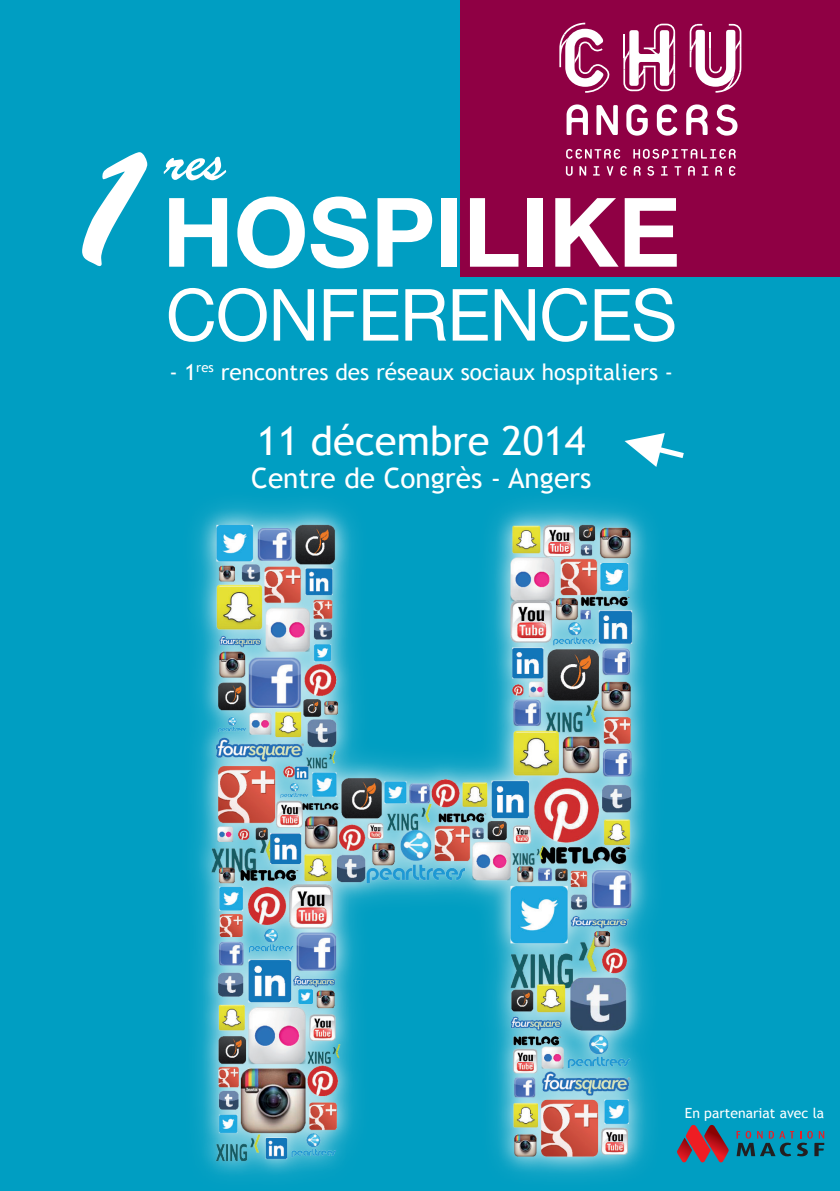
<style>
.page{position:relative;width:840px;height:1191px;background:#fff}
.page>*{position:absolute;margin:0;border:0;box-sizing:border-box;transform-origin:0 0}
.t1{font:168px "Brush Script Std";color:#fff}
.t2{font:700 96px "Helvetica Neue LT Pro";color:#fff}
.t3{font:72px "Helvetica Neue LT Pro";letter-spacing:-.015em;color:#fff}
.t4{font:56px "Brush Script Std";color:#fff}
.t5{font:40px "Trebuchet MS";color:#fff}
.t6{font:28px "Trebuchet MS";color:#fff}
.t7{font:22.4px "Trebuchet MS";color:#fff}
.t8{font:14px "Trebuchet MS";color:#fff}
</style>
<div class="page">
<div style="left:0;top:0;width:839px;height:1191px;background:#009ec2"></div>
<div style="left:460px;top:0;width:379px;height:276px;background:#8f0044"></div>
<svg style="left:624px;top:433px;width:59px;height:34px"></svg>
<img style="left:195px;top:503px;width:459px;height:675px">
<svg style="left:559px;top:23px;width:51px;height:70px"></svg>
<svg style="left:623px;top:24px;width:51px;height:67px"></svg>
<svg style="left:689px;top:24px;width:52px;height:69px"></svg>
<svg style="left:566px;top:104px;width:21px;height:31px"></svg>
<svg style="left:596px;top:105px;width:21px;height:30px"></svg>
<svg style="left:626px;top:104px;width:21px;height:32px"></svg>
<svg style="left:656px;top:104px;width:21px;height:32px"></svg>
<svg style="left:686px;top:104px;width:21px;height:31px"></svg>
<svg style="left:716px;top:104px;width:21px;height:32px"></svg>
<svg style="left:566px;top:149px;width:54px;height:10px"></svg>
<svg style="left:633px;top:149px;width:102px;height:10px"></svg>
<svg style="left:565px;top:166px;width:7px;height:10px"></svg>
<svg style="left:579px;top:166px;width:7px;height:10px"></svg>
<svg style="left:593px;top:166px;width:6px;height:10px"></svg>
<svg style="left:606px;top:166px;width:7px;height:10px"></svg>
<svg style="left:620px;top:166px;width:6px;height:10px"></svg>
<svg style="left:633px;top:166px;width:7px;height:10px"></svg>
<svg style="left:647px;top:166px;width:6px;height:10px"></svg>
<svg style="left:661px;top:166px;width:6px;height:10px"></svg>
<svg style="left:674px;top:166px;width:7px;height:10px"></svg>
<svg style="left:688px;top:166px;width:6px;height:10px"></svg>
<svg style="left:701px;top:166px;width:7px;height:10px"></svg>
<svg style="left:715px;top:166px;width:6px;height:10px"></svg>
<svg style="left:729px;top:166px;width:6px;height:10px"></svg>
<svg style="left:677px;top:1125px;width:51px;height:37px"></svg>
<svg style="left:736px;top:1131px;width:87px;height:25px"></svg>
<h1 class="t1" style="left:57px;top:112px;width:96px">1</h1>
<h3 class="t4" style="left:167px;top:130px;width:61px">res</h3>
<h2 class="t2" style="left:162px;top:172px;width:519px">HOSPILIKE</h2>
<h3 class="t3" style="left:166px;top:270px;width:512px">CONFERENCES</h3>
<p class="t7" style="left:169px;top:359px;width:505px">- 1<sup>res</sup> rencontres des réseaux sociaux hospitaliers -</p>
<h3 class="t5" style="left:257px;top:417px;width:330px">11 décembre 2014</h3>
<p class="t6" style="left:251px;top:462px;width:341px">Centre de Congrès - Angers</p>
<p class="t8" style="left:684px;top:1105px;width:141px">En partenariat avec la</p>
</div>
